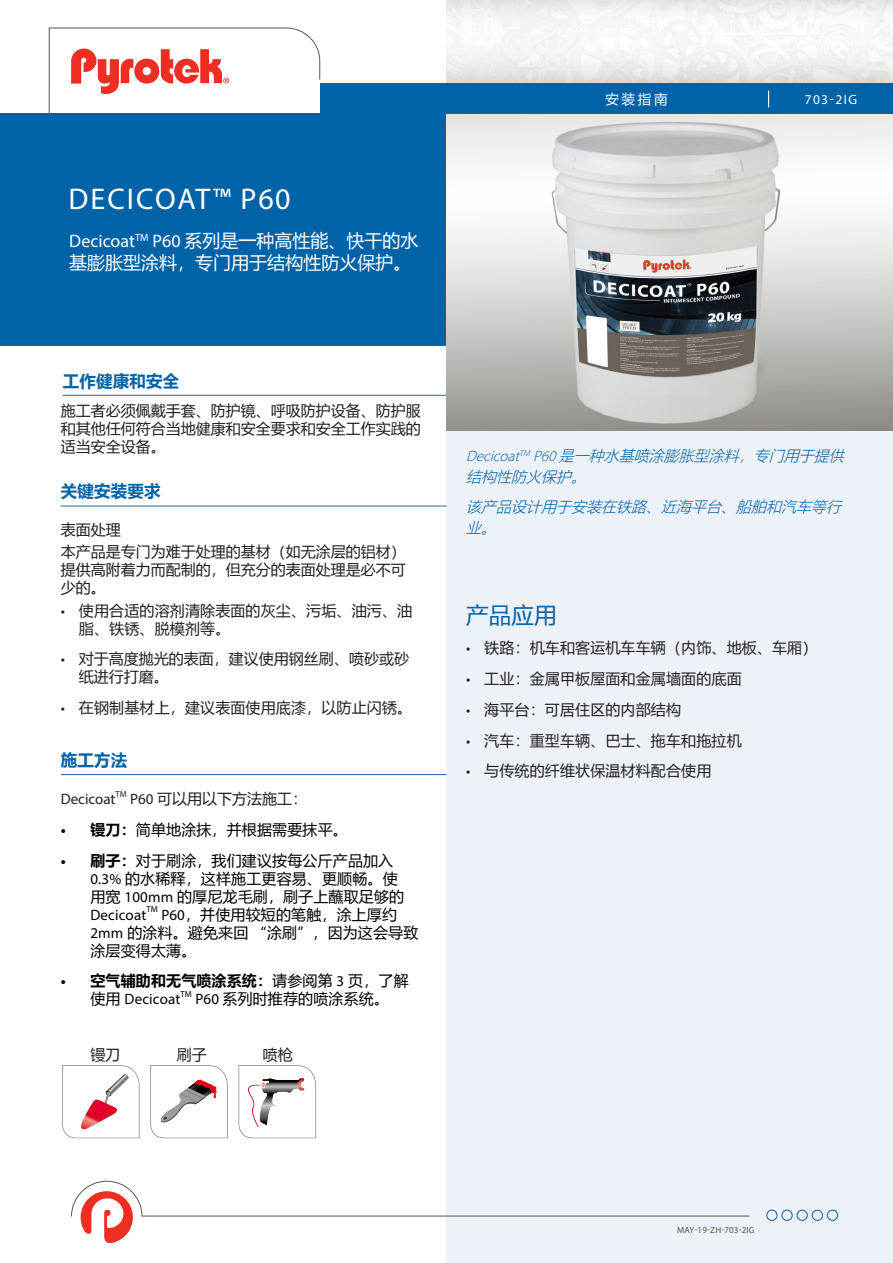
<style>
.page{position:relative;width:893px;height:1263px;background:#fff}
.page>*{position:absolute;margin:0;border:0;box-sizing:border-box;transform-origin:0 0}
.Data_sheet_head{font:30px "Myriad Pro";letter-spacing:.06em;color:#fff}
.body{font:22.5px "Microsoft Ya Hei";color:#0163a7}
.Red_Subhead_16Pt{font:18px/21.6px "Microsoft Ya Hei";color:#fff}
.body-2{font:700 16.5px "Microsoft Ya Hei";letter-spacing:.01em;color:#0163a7}
.t1{font:15px/18px "Microsoft Ya Hei";color:#231f20;text-align:justify}
.t2{font:15px/18px "Microsoft Ya Hei";letter-spacing:.01em;color:#000}
.t3{font:italic 300 15px/21px "Microsoft Ya Hei";color:#0163a7}
.t4{font:700 15px/18px "Microsoft Ya Hei";letter-spacing:.01em;color:#000}
.t5{font:15px "Myriad Pro";color:#231f20}
.t6{font:13.5px "Myriad Pro";color:#fff}
.t7{font:13.5px "Microsoft Ya Hei";color:#fff}
.t8{font:9px "Myriad Pro";letter-spacing:.015em;color:#58574e}
.t9{font:8.7px "Myriad Pro";color:#000}
.t10{font:8.7px "Myriad Pro";color:#231f20}
.s1{font-family:"Myriad Pro"}
.s2{font-family:"Myriad Pro";font-weight:700}
.s3{font-weight:700}
.s4{font-weight:400}
.s5{font-family:"Myriad Pro";font-weight:400}
</style>
<div class="page">
<svg style="left:48px;top:27px;width:272px;height:86px"></svg>
<div style="left:0;top:113px;width:517px;height:232px;background:#0163a7"></div>
<img style="left:446px;top:0;width:447px;height:84px">
<div style="left:446px;top:87px;width:447px;height:1176px;background:#edf1f8"></div>
<svg style="left:71px;top:1180px;width:679px;height:63px"></svg>
<div style="left:782px;top:1210px;width:10px;height:11px;border:1px solid #0163a7;border-radius:50%"></div>
<div style="left:797px;top:1210px;width:11px;height:11px;border:1px solid #0163a7;border-radius:50%"></div>
<div style="left:812px;top:1210px;width:11px;height:11px;border:1px solid #0163a7;border-radius:50%"></div>
<div style="left:827px;top:1210px;width:11px;height:11px;border:1px solid #0163a7;border-radius:50%"></div>
<div style="left:766px;top:1210px;width:11px;height:11px;border:1px solid #0163a7;border-radius:50%"></div>
<svg style="left:71px;top:49px;width:158px;height:46px"></svg>
<div style="left:320px;top:84px;width:573px;height:30px;background:#0163a7"></div>
<svg style="left:768px;top:91px;width:1px;height:16px"></svg>
<hr style="left:63px;top:395px;width:388px;height:1px;background:#245e9d">
<hr style="left:61px;top:506px;width:385px;height:1px;background:#245e9d">
<hr style="left:61px;top:774px;width:385px;height:1px;background:#245e9d">
<img style="left:62px;top:1065px;width:255px;height:74px">
<img style="left:446px;top:114px;width:447px;height:317px">
<p class="Data_sheet_head" style="left:69px;top:180px;width:224px">DECICOAT™ P60</p>
<p class="Red_Subhead_16Pt" style="left:69px;top:229px;width:351px"><span class="s1">Decicoat</span><sup>TM</sup> <span class="s1">P60</span> 系列是一种高性能、快干的水基膨胀型涂料，专门用于结构性防火保护。</p>
<p class="body-2" style="left:63px;top:370px;width:118px">工作健康和安全</p>
<p class="t1" style="left:61px;top:401px;width:361px">施工者必须佩戴手套、防护镜、呼吸防护设备、防护服和其他任何符合当地健康和安全要求和安全工作实践的适当安全设备。</p>
<p class="body-2" style="left:61px;top:480px;width:101px">关键安装要求</p>
<p class="t1" style="left:61px;top:520px;width:61px">表面处理</p>
<p class="t1" style="left:61px;top:542px;width:346px">本产品是专门为难于处理的基材（如无涂层的铝材）提供高附着力而配制的，但充分的表面处理是必不可少的。</p>
<p class="t1" style="left:79px;top:601px;width:335px;text-indent:-18px"><span class="s1">•</span> 使用合适的溶剂清除表面的灰尘、污垢、油污、油脂、铁锈、脱模剂等。</p>
<p class="t1" style="left:79px;top:649px;width:331px;text-indent:-18px"><span class="s1">•</span> 对于高度抛光的表面，建议使用钢丝刷、喷砂或砂纸进行打磨。</p>
<p class="t1" style="left:61px;top:698px;width:353px"><span class="s1">•</span> 在钢制基材上，建议表面使用底漆，以防止闪锈。</p>
<p class="body-2" style="left:61px;top:748px;width:68px">施工方法</p>
<p class="t5" style="left:61px;top:790px;width:56px">Decicoat</p>
<p class="t10" style="left:116px;top:788px;width:13px">TM</p>
<p class="t1" style="left:130px;top:789px;width:179px"><span class="s1">P60</span> 可以用以下方法施工：</p>
<p class="t2" style="left:61px;top:820px;width:289px"><span class="s2">•</span> <span class="s3">镘刀：</span>简单地涂抹，并根据需要抹平。</p>
<p class="t2" style="left:90px;top:851px;width:315px;text-indent:-30px"><span class="s2">•</span> <span class="s3">刷子：</span>对于刷涂，我们建议按每公斤产品加入<br><span class="s1">0.3%</span> 的水稀释，这样施工更容易、更顺畅。使用宽 <span class="s1">100mm</span> 的厚尼龙毛刷，刷子上蘸取足够的<br><span class="s1">Decicoat</span></p>
<p class="t9" style="left:146px;top:904px;width:13px">TM</p>
<p class="t2" style="left:90px;top:905px;width:329px;text-indent:71px"><span class="s1">P60</span>，并使用较短的笔触，涂上厚约<br><span class="s1">2mm</span> 的涂料。避免来回 “涂刷”，因为这会导致涂层变得太薄。</p>
<p class="t4" style="left:90px;top:971px;width:320px;text-indent:-30px"><span class="s1">•</span> 空气辅助和无气喷涂系统：<span class="s4">请参阅第</span> <span class="s5">3</span> <span class="s4">页，了解使用</span> <span class="s5">Decicoat</span></p>
<p class="t9" style="left:180px;top:989px;width:13px">TM</p>
<p class="t2" style="left:195px;top:989px;width:195px"><span class="s1">P60</span> 系列时推荐的喷涂系统。</p>
<p class="t1" style="left:91px;top:1045px;width:31px">镘刀</p>
<p class="t1" style="left:177px;top:1045px;width:31px">刷子</p>
<p class="t1" style="left:263px;top:1045px;width:31px">喷枪</p>
<p class="t7" style="left:605px;top:90px;width:64px">安装指南</p>
<p class="t6" style="left:805px;top:91px;width:54px">703-2IG</p>
<p class="t3" style="left:466px;top:445px;width:384px"><span class="s1">Decicoat</span><sup>TM</sup> <span class="s1">P60</span>是一种水基喷涂膨胀型涂料，专门用于提供结构性防火保护。</p>
<p class="t3" style="left:466px;top:496px;width:382px">该产品设计用于安装在铁路、近海平台、船舶和汽车等行业。</p>
<p class="body" style="left:466px;top:599px;width:92px">产品应用</p>
<p class="t1" style="left:466px;top:638px;width:353px"><span class="s1">•</span> 铁路：机车和客运机车车辆（内饰、地板、车厢）</p>
<p class="t1" style="left:466px;top:669px;width:277px"><span class="s1">•</span> 工业：金属甲板屋面和金属墙面的底面</p>
<p class="t1" style="left:466px;top:700px;width:217px"><span class="s1">•</span> 海平台：可居住区的内部结构</p>
<p class="t1" style="left:466px;top:731px;width:277px"><span class="s1">•</span> 汽车：重型车辆、巴士、拖车和拖拉机</p>
<p class="t1" style="left:466px;top:761px;width:247px"><span class="s1">•</span> 与传统的纤维状保温材料配合使用</p>
<p class="t8" style="left:677px;top:1224px;width:79px">MAY-19-ZH-703-2IG</p>
</div>
